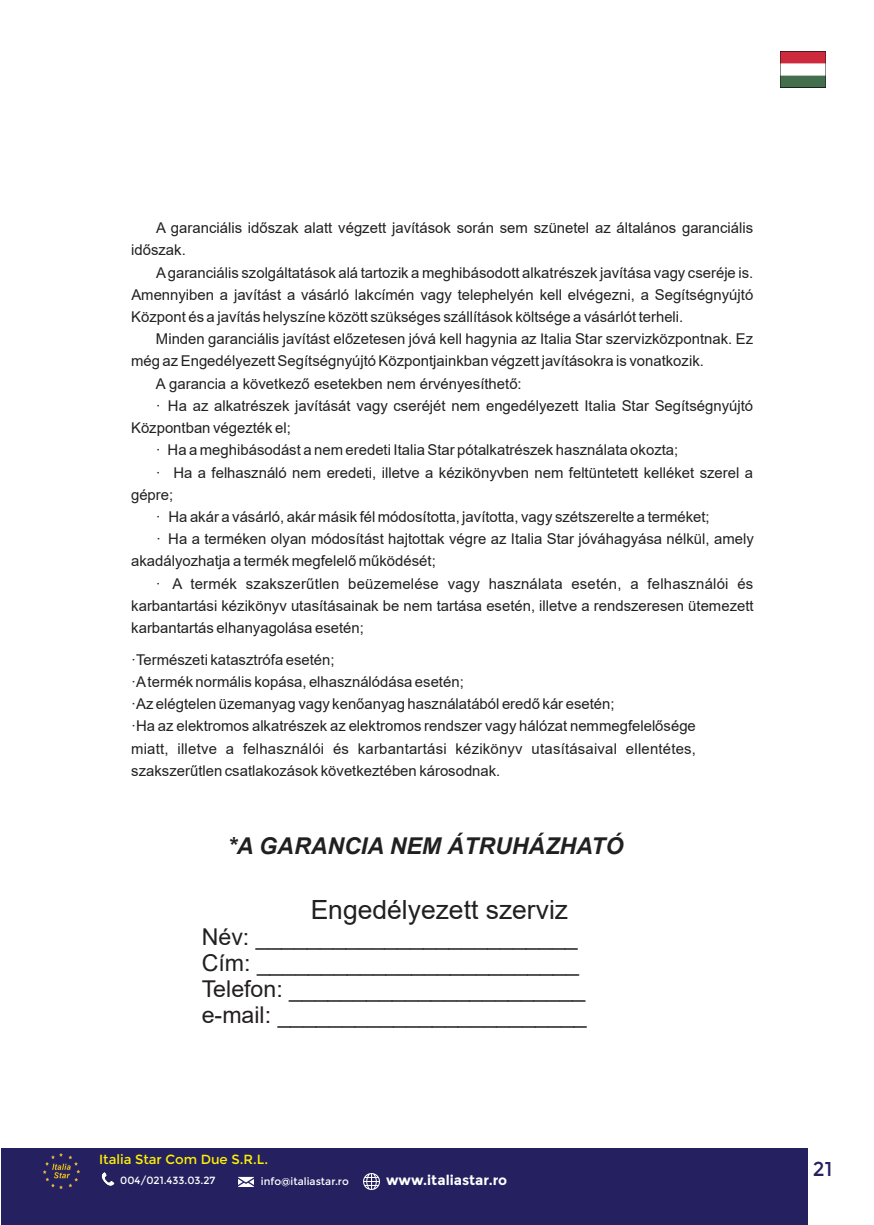
<style>
.page{position:relative;width:874px;height:1225px;background:#fff}
.page>*{position:absolute;margin:0;border:0;box-sizing:border-box;transform-origin:0 0}
.t1{font:26.4px "Arial";color:#212021}
.t2{font:23.2px "Arial";color:#231f20}
.t3{font:italic 700 23.2px "Arial";color:#212021}
.t4{font:20px "Montserrat";color:#252161}
.t5{font:14.8px/22.2px "Arial";color:#212021}
.t6{font:700 13.8px "Montserrat";color:#fff}
.t7{font:13.2px "Montserrat";color:#fff101}
.t8{font:10.4px "Montserrat";color:#fff}
.s1{color:#212021}
</style>
<div class="page">
<div style="left:1px;top:1149px;width:806px;height:76px;background:#252161"></div>
<img style="left:44px;top:1153px;width:36px;height:35px">
<svg style="left:101px;top:1172px;width:13px;height:13px"></svg>
<img style="left:238px;top:1176px;width:16px;height:11px">
<img style="left:363px;top:1173px;width:16px;height:16px">
<img style="left:780px;top:52px;width:45px;height:36px">
<p class="t5" style="left:131px;top:217px;width:623px;text-indent:25px">A garanciális időszak alatt végzett javítások során sem szünetel az általános garanciális időszak.</p>
<p class="t5" style="left:131px;top:261px;width:623px;text-align:justify;text-indent:25px">Agaranciális szolgáltatások alá tartozik a meghibásodott alkatrészek javítása vagy cseréje is.<br>Amennyiben a javítást a vásárló lakcímén vagy telephelyén kell elvégezni, a Segítségnyújtó Központ és a javítás helyszíne között szükséges szállítások költsége a vásárlót terheli.</p>
<p class="t5" style="left:131px;top:328px;width:623px;text-indent:25px">Minden garanciális javítást előzetesen jóvá kell hagynia az Italia Star szervizközpontnak. Ez még az Engedélyezett Segítségnyújtó Központjainkban végzett javításokra is vonatkozik.</p>
<p class="t5" style="left:156px;top:372px;width:367px">A garancia a következő esetekben nem érvényesíthető:</p>
<p class="t5" style="left:131px;top:394px;width:623px;text-indent:25px">· Ha az alkatrészek javítását vagy cseréjét nem engedélyezett Italia Star Segítségnyújtó<br>Központban végezték el;</p>
<p class="t5" style="left:156px;top:439px;width:523px">· Ha a meghibásodást a nem eredeti Italia Star pótalkatrészek használata okozta;</p>
<p class="t5" style="left:131px;top:461px;width:623px;text-indent:25px">· Ha a felhasználó nem eredeti, illetve a kézikönyvben nem feltüntetett kelléket szerel a gépre;</p>
<p class="t5" style="left:156px;top:505px;width:555px">· Ha akár a vásárló, akár másik fél módosította, javította, vagy szétszerelte a terméket;</p>
<p class="t5" style="left:131px;top:528px;width:623px;text-indent:25px">· Ha a terméken olyan módosítást hajtottak végre az Italia Star jóváhagyása nélkül, amely akadályozhatja a termék megfelelő működését;</p>
<p class="t5" style="left:131px;top:572px;width:623px;text-align:justify;text-indent:25px">· A termék szakszerűtlen beüzemelése vagy használata esetén, a felhasználói és karbantartási kézikönyv utasításainak be nem tartása esetén, illetve a rendszeresen ütemezett karbantartás elhanyagolása esetén;</p>
<p class="t5" style="left:131px;top:648px;width:334px">·Természeti katasztrófa esetén;<br>·Atermék normális kopása, elhasználódása esetén;</p>
<p class="t5" style="left:131px;top:692px;width:566px">·Az elégtelen üzemanyag vagy kenőanyag használatából eredő kár esetén;<br>·Ha az elektromos alkatrészek az elektromos rendszer vagy hálózat nemmegfelelősége miatt, illetve a felhasználói és karbantartási kézikönyv utasításaival ellentétes, szakszerűtlen csatlakozások következtében károsodnak.</p>
<h2 class="t3" style="left:228px;top:830px;width:397px">*A GARANCIA NEM ÁTRUHÁZHATÓ</h2>
<h1 class="t1" style="left:310px;top:891px;width:259px">Engedélyezett szerviz</h1>
<h2 class="t2" style="left:202px;top:921px;width:377px"><span class="s1">Név:</span> _________________________</h2>
<h2 class="t2" style="left:202px;top:946px;width:378px"><span class="s1">Cím:</span> _________________________</h2>
<h2 class="t2" style="left:202px;top:972px;width:385px">Telefon: _______________________</h2>
<h2 class="t2" style="left:202px;top:998px;width:386px">e-mail: ________________________</h2>
<p class="t7" style="left:99px;top:1152px;width:170px">Italia Star Com Due S.R.L.</p>
<p class="t8" style="left:120px;top:1174px;width:97px">004/021.433.03.27</p>
<p class="t8" style="left:261px;top:1175px;width:89px">info@italiastar.ro</p>
<p class="t6" style="left:386px;top:1171px;width:123px">www.italiastar.ro</p>
<h3 class="t4" style="left:812px;top:1157px;width:21px">21</h3>
</div>
